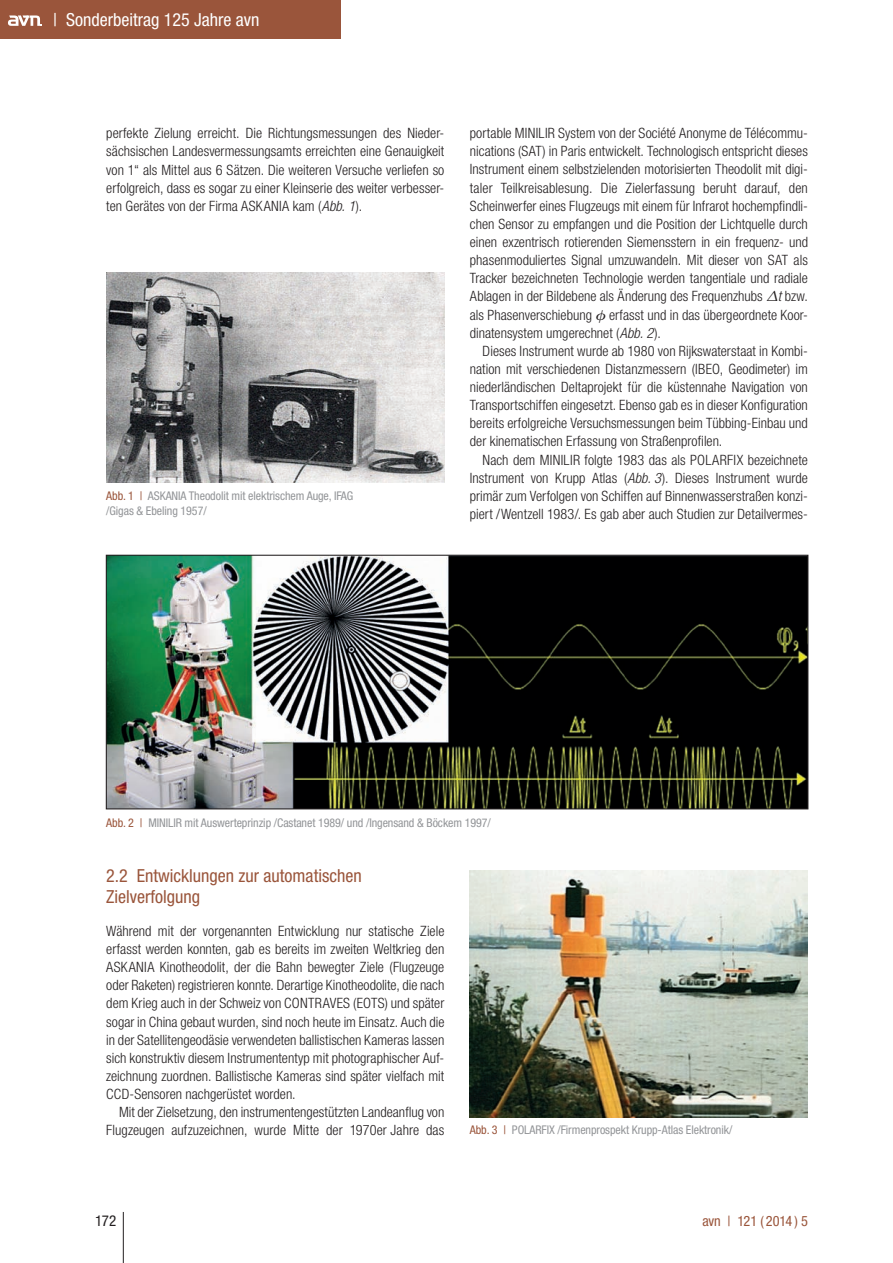
<style>
.page{position:relative;width:893px;height:1263px;background:#fff}
.page>*{position:absolute;margin:0;border:0;box-sizing:border-box;transform-origin:0 0}
.t1{font:condensed 18px/21px "Helvetica Neue LT Std";color:#9a553b}
.t2{font:condensed 18px "Helvetica Neue LT Std";color:#fff}
.t3{font:condensed 15px "Helvetica Neue LT Std";color:#231f20}
.t4{font:300 condensed 14.25px/18.1px "Helvetica Neue LT Std";color:#231f20;text-align:justify}
.t5{font:condensed 14.25px "Helvetica Neue LT Std";letter-spacing:-.01em;color:#9a553b}
.t6{font:condensed 12px/15px "Helvetica Neue LT Std";letter-spacing:-.005em;color:#939598}
.s1{font-style:italic}
.s2{color:#9a553b}
</style>
<div class="page">
<hr style="left:123px;top:1212px;width:1px;height:51px;background:#231f20">
<div style="left:0;top:0;width:340px;height:38px;background:#9a553b"></div>
<svg style="left:8px;top:15px;width:34px;height:11px"></svg>
<img style="left:106px;top:273px;width:338px;height:209px">
<img style="left:470px;top:871px;width:338px;height:246px">
<img style="left:108px;top:557px;width:698px;height:250px">
<div style="left:106px;top:555px;width:702px;height:254px;border:1px solid #231f20"></div>
<p class="t2" style="left:53px;top:9px;width:208px">| Sonderbeitrag 125 Jahre avn</p>
<p class="t4" style="left:106px;top:124px;width:340px">perfekte Zielung erreicht. Die Richtungsmessungen des Nieder&shy;sächsischen Landesvermessungsamts erreichten eine Genauigkeit von 1“ als Mittel aus 6 Sätzen. Die weiteren Versuche verliefen so erfolgreich, dass es sogar zu einer Kleinserie des weiter verbesser&shy;ten Gerätes von der Firma ASKANIA kam (<span class="s1">Abb. 1</span>).</p>
<p class="t6" style="left:106px;top:488px;width:248px"><span class="s2">Abb. 1 |</span> ASKANIA Theodolit mit elektrischem Auge, IFAG /Gigas &amp; Ebeling 1957/</p>
<p class="t4" style="left:470px;top:124px;width:340px">portable MINILIR System von der Société Anonyme de Télécommu&shy;nications (SAT) in Paris entwickelt. Technologisch entspricht dieses Instrument einem selbstzielenden motorisierten Theodolit mit digi&shy;taler Teilkreisablesung. Die Zielerfassung beruht darauf, den Scheinwerfer eines Flugzeugs mit einem für Infrarot hochempfindli&shy;chen Sensor zu empfangen und die Position der Lichtquelle durch einen exzentrisch rotierenden Siemensstern in ein frequenz- und phasenmoduliertes Signal umzuwandeln. Mit dieser von SAT als Tracker bezeichneten Technologie werden tangentiale und radiale Ablagen in der Bildebene als Änderung des Frequenzhubs <span class="s1">t</span> bzw. als Phasenverschiebung erfasst und in das übergeordnete Koor&shy;dinatensystem umgerechnet (<span class="s1">Abb. 2</span>).</p>
<p class="t4" style="left:470px;top:341px;width:340px;text-indent:13px">Dieses Instrument wurde ab 1980 von Rijkswaterstaat in Kombi&shy;nation mit verschiedenen Distanzmessern (IBEO, Geodimeter) im niederländischen Deltaprojekt für die küstennahe Navigation von Transportschiffen eingesetzt. Ebenso gab es in dieser Konfiguration bereits erfolgreiche Versuchsmessungen beim Tübbing-Einbau und der kinematischen Erfassung von Straßenprofilen.</p>
<p class="t4" style="left:470px;top:450px;width:340px;text-indent:13px">Nach dem MINILIR folgte 1983 das als POLARFIX bezeichnete Instrument von Krupp Atlas (<span class="s1">Abb. 3</span>). Dieses Instrument wurde primär zum Verfolgen von Schiffen auf Binnenwasserstraßen konzi&shy;piert /Wentzell 1983/. Es gab aber auch Studien zur Detailvermes-</p>
<p class="t6" style="left:106px;top:815px;width:386px"><span class="s2">Abb. 2 |</span> MINILIR mit Auswerteprinzip /Castanet 1989/ und /Ingensand &amp; Böckem 1997/</p>
<p class="t1" style="left:106px;top:864px;width:257px">2.2 Entwicklungen zur automatischen<br>Zielverfolgung</p>
<p class="t4" style="left:106px;top:922px;width:340px">Während mit der vorgenannten Entwicklung nur statische Ziele erfasst werden konnten, gab es bereits im zweiten Weltkrieg den ASKANIA Kinotheodolit, der die Bahn bewegter Ziele (Flugzeuge oder Raketen) registrieren konnte. Derartige Kinotheodolite, die nach dem Krieg auch in der Schweiz von CONTRAVES (EOTS) und später sogar in China gebaut wurden, sind noch heute im Einsatz. Auch die in der Satellitengeodäsie verwendeten ballistischen Kameras lassen sich konstruktiv diesem Instrumententyp mit photographischer Auf&shy;zeichnung zuordnen. Ballistische Kameras sind später vielfach mit CCD-Sensoren nachgerüstet worden.</p>
<p class="t4" style="left:106px;top:1103px;width:340px;text-align:right">Mit der Zielsetzung, den instrumentengestützten Landeanflug von<br>Flugzeugen aufzuzeichnen, wurde Mitte der 1970er Jahre das</p>
<p class="t6" style="left:470px;top:1122px;width:264px"><span class="s2">Abb. 3 |</span> POLARFIX /Firmenprospekt Krupp-Atlas Elektronik/</p>
<p class="t3" style="left:95px;top:1212px;width:22px">172</p>
<p class="t5" style="left:702px;top:1213px;width:107px">avn | 121 ( 2014 ) 5</p>
</div>
